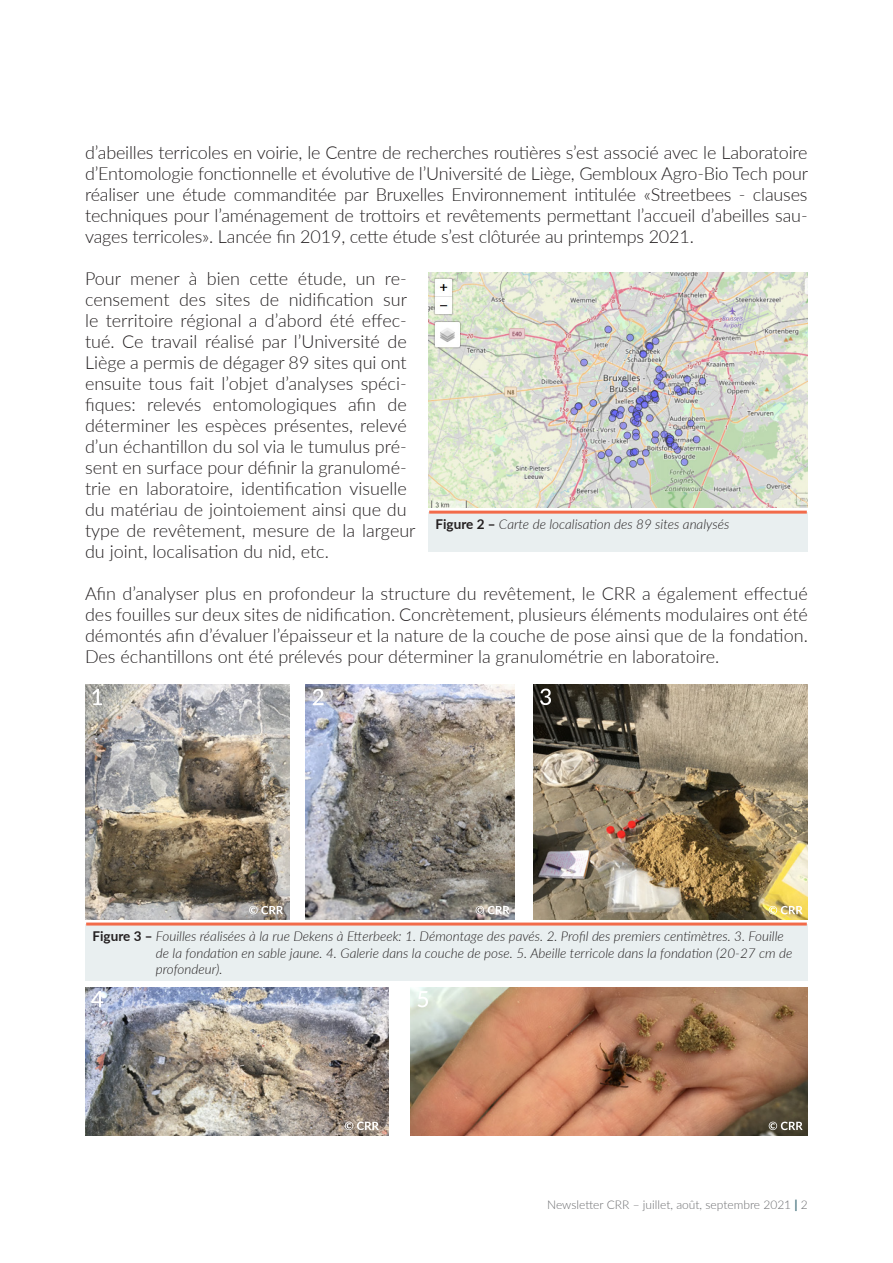
<style>
.page{position:relative;width:893px;height:1263px;background:#fff}
.page>*{position:absolute;margin:0;border:0;box-sizing:border-box;transform-origin:0 0}
.texte{font:300 18px/21px "Lato";color:#231f20;text-align:justify}
.legend{font:italic 300 13.5px/16.5px "Lato";color:#231f20}
.t1{font:300 12px "Lato";color:#6c6d70}
.s1{font-weight:700;font-style:normal}
.s2{font-weight:800;color:#507b85}
</style>
<div class="page">
<img style="left:428px;top:272px;width:380px;height:235px">
<div style="left:428px;top:512px;width:380px;height:40px;background:#e9eff0"></div>
<hr style="left:429px;top:511px;width:378px;height:3px;background:#f26b4a">
<img style="left:85px;top:684px;width:204px;height:235px">
<div style="left:85px;top:924px;width:723px;height:57px;background:#e9eff0"></div>
<hr style="left:86px;top:922px;width:721px;height:3px;background:#f26b4a">
<img style="left:306px;top:684px;width:208px;height:235px">
<img style="left:533px;top:684px;width:275px;height:235px">
<img style="left:85px;top:987px;width:304px;height:148px">
<img style="left:410px;top:987px;width:398px;height:148px">
<svg style="left:418px;top:991px;width:10px;height:16px"></svg>
<svg style="left:91px;top:991px;width:12px;height:16px"></svg>
<svg style="left:540px;top:688px;width:11px;height:17px"></svg>
<svg style="left:313px;top:689px;width:11px;height:16px"></svg>
<svg style="left:92px;top:689px;width:10px;height:16px"></svg>
<svg style="left:249px;top:906px;width:34px;height:8px"></svg>
<svg style="left:345px;top:1122px;width:34px;height:8px"></svg>
<svg style="left:769px;top:1122px;width:34px;height:8px"></svg>
<svg style="left:476px;top:906px;width:34px;height:8px"></svg>
<svg style="left:769px;top:906px;width:34px;height:8px"></svg>
<p class="texte" style="left:85px;top:141px;width:724px">d’abeilles terricoles en voirie, le Centre de recherches routières s’est associé avec le Laboratoire d’Entomologie fonctionnelle et évolutive de l’Université de Liège, Gembloux Agro-Bio Tech pour réaliser une étude commanditée par Bruxelles Environnement intitulée «Streetbees - clauses techniques pour l’aménagement de trottoirs et revêtements permettant l’accueil d’abeilles sau&shy;vages terricoles». Lancée fin 2019, cette étude s’est clôturée au printemps 2021.</p>
<p class="texte" style="left:85px;top:267px;width:332px;text-align:left">Pour mener à bien cette étude, un re&shy;censement des sites de nidification sur le territoire régional a d’abord été effec&shy;tué. Ce travail réalisé par l’Université de Liège a permis de dégager 89 sites qui ont ensuite tous fait l’objet d’analyses spéci&shy;fiques: relevés entomologiques afin de déterminer les espèces présentes, relevé d’un échantillon du sol via le tumulus pré&shy;sent en surface pour définir la granulomé&shy;trie en laboratoire, identification visuelle du matériau de jointoiement ainsi que du type de revêtement, mesure de la largeur du joint, localisation du nid, etc.</p>
<p class="texte" style="left:85px;top:582px;width:724px">Afin d’analyser plus en profondeur la structure du revêtement, le CRR a également effectué des fouilles sur deux sites de nidification. Concrètement, plusieurs éléments modulaires ont été démontés afin d’évaluer l’épaisseur et la nature de la couche de pose ainsi que de la fondation.<br>Des échantillons ont été prélevés pour déterminer la granulométrie en laboratoire.</p>
<p class="legend" style="left:436px;top:516px;width:295px"><span class="s1">Figure 2 –</span> Carte de localisation des 89 sites analysés</p>
<p class="legend" style="left:156px;top:928px;width:638px;text-indent:-63px"><span class="s1">Figure 3 –</span> Fouilles réalisées à la rue Dekens à Etterbeek: 1. Démontage des pavés. 2. Profil des premiers centimètres. 3. Fouille de la fondation en sable jaune. 4. Galerie dans la couche de pose. 5. Abeille terricole dans la fondation (20-27 cm de profondeur).</p>
<p class="t1" style="left:547px;top:1196px;width:262px">Newsletter CRR – juillet, août, septembre 2021 <span class="s2">|</span> 2</p>
</div>
